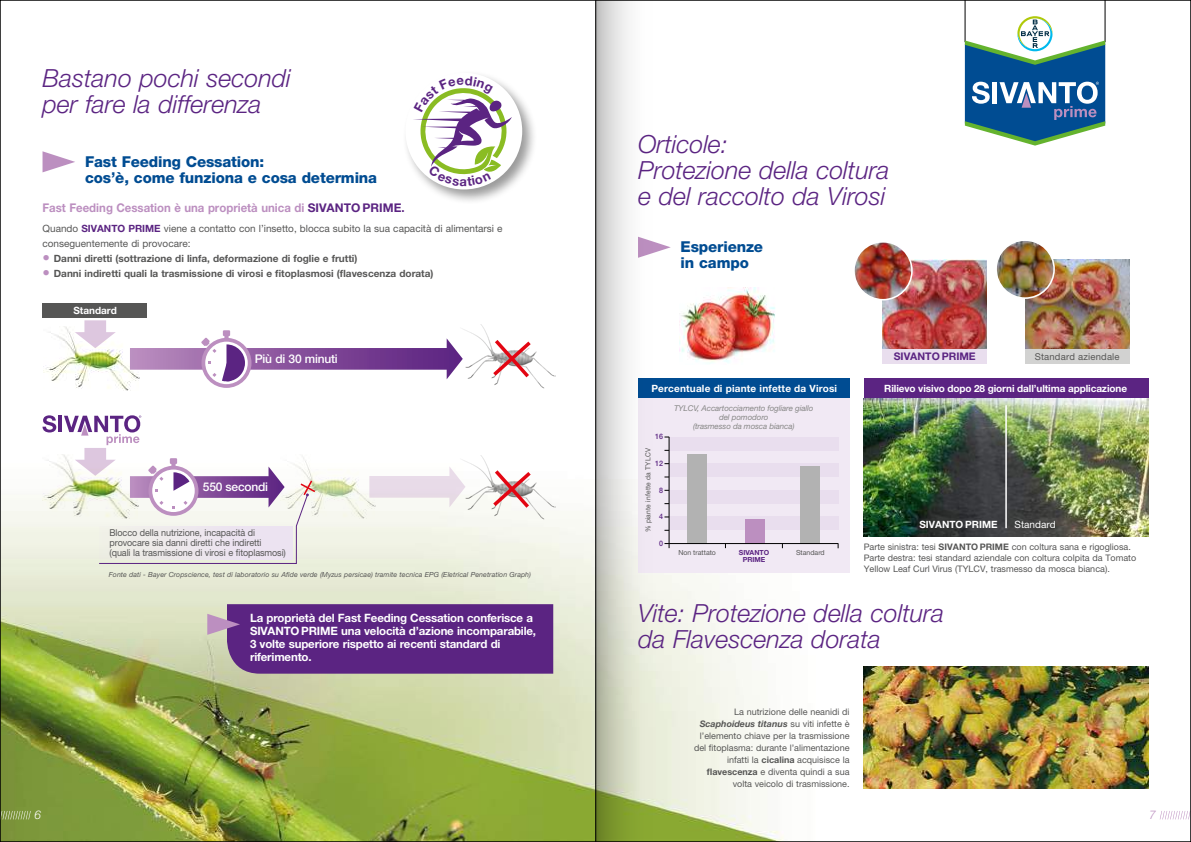
<style>
.page{position:relative;width:1191px;height:842px;background:#fff}
.page>*{position:absolute;margin:0;border:0;box-sizing:border-box;transform-origin:0 0}
.t1{font:italic 300 25px/26px "Helvetica Neue LT Std";color:#5b2482}
.t2{font:800 15px/16px "Helvetica Neue LT Std";letter-spacing:-.01em;color:#004c92}
.t3{font:700 12px "Helvetica Neue LT Std";color:#bc8fc0;scale:.95 1}
.t4{font:500 12px "Helvetica Neue LT Std";letter-spacing:-.02em;color:#fff}
.t5{font:italic 300 12px "Helvetica Neue LT Std";color:#fff}
.t6{font:italic 300 12px "Helvetica Neue LT Std";color:#bc8fc0}
.t7{font:700 11.5px/13px "Helvetica Neue LT Std";letter-spacing:-.015em;color:#fff}
.t8{font:700 10.5px "Helvetica Neue LT Std";color:#5b2482}
.t9{font:700 10px "Helvetica Neue LT Std";color:#565655}
.t10{font:10px/15px "Helvetica Neue LT Std";color:#565655}
.t11{font:700 10px "Helvetica Neue LT Std";color:#fff}
.t12{font:700 10px "Helvetica Neue LT Std";letter-spacing:.02em;color:#fff}
.t13{font:10px "Helvetica Neue LT Std";color:#fff}
.t14{font:9.5px/10px "Helvetica Neue LT Std";letter-spacing:-.01em;color:#565655;scale:.95 1}
.t15{font:9.4px "Helvetica Neue LT Std";letter-spacing:.02em;color:#565655}
.t16{font:9px/12px "Helvetica Neue LT Std";color:#565655}
.t17{font:italic 8px/9px "Helvetica Neue LT Std";letter-spacing:-.01em;color:#878786;text-align:center}
.t18{font:500 7.5px "Helvetica Neue LT Std";color:#5b2482;scale:.95 1}
.t19{font:italic 7px "Helvetica Neue LT Std";letter-spacing:.01em;color:#565655}
.t20{font:7px "Helvetica Neue LT Std";letter-spacing:.015em;color:#565655;scale:.95 1}
.t21{font:7px "Helvetica Neue LT Std";letter-spacing:.015em;color:#565655}
.t22{font:700 7px/7px "Helvetica Neue LT Std";color:#5b2482;text-align:center}
.s1{color:#5b2482}
.s2{font-weight:700;color:#5b2482}
.s3{font-weight:400;font-size:15px;color:#bc8fc0}
.s4{font-weight:700}
.s5{font-weight:700;font-style:italic}
</style>
<div class="page">
<img style="left:2px;top:2px;width:1187px;height:838px">
<svg style="left:964px;top:2px;width:141px;height:144px"></svg>
<svg style="left:43px;top:151px;width:32px;height:21px"></svg>
<svg style="left:652px;top:237px;width:19px;height:21px"></svg>
<div style="left:402px;top:70px;width:135px;height:135px;background:#000;opacity:.4"></div>
<div style="left:405px;top:73px;width:117px;height:116px;background:#fff;border-radius:50%"></div>
<img style="left:863px;top:666px;width:285px;height:123px">
<svg style="left:207px;top:604px;width:346px;height:70px;background:#633086"></svg>
<img style="left:863px;top:398px;width:285px;height:138px">
<div style="left:863px;top:378px;width:285px;height:20px;background:#5b2482"></div>
<hr style="left:1005px;top:405px;width:1px;height:123px;background:#fff">
<div style="left:638px;top:398px;width:211px;height:174px;background:#f1e9f4"></div>
<div style="left:669px;top:437px;width:169px;height:13px;background:#e9deee"></div>
<div style="left:669px;top:463px;width:169px;height:14px;background:#e9deee"></div>
<div style="left:669px;top:490px;width:169px;height:13px;background:#e9deee"></div>
<div style="left:669px;top:517px;width:169px;height:13px;background:#e9deee"></div>
<hr style="left:669px;top:437px;width:1px;height:111px;background:#000">
<div style="left:638px;top:378px;width:211px;height:20px;background:#004c92"></div>
<div style="left:687px;top:454px;width:20px;height:90px;background:#b2b2b2"></div>
<div style="left:744px;top:519px;width:20px;height:25px;background:#bc8fc0"></div>
<div style="left:800px;top:466px;width:20px;height:78px;background:#b2b2b2"></div>
<hr style="left:664px;top:543px;width:174px;height:1px;background:#000">
<img style="left:1025px;top:260px;width:104px;height:89px">
<div style="left:1025px;top:349px;width:104px;height:15px;background:#d2d2d1"></div>
<img style="left:996px;top:240px;width:58px;height:58px;border-radius:29px">
<div style="left:995px;top:239px;width:59px;height:60px;border:2px solid #fff;border-radius:50%"></div>
<img style="left:882px;top:260px;width:105px;height:89px">
<div style="left:882px;top:349px;width:105px;height:15px;background:#e9deee"></div>
<img style="left:854px;top:242px;width:58px;height:58px;border-radius:29px">
<div style="left:853px;top:241px;width:59px;height:59px;border:2px solid #fff;border-radius:50%"></div>
<img style="left:679px;top:288px;width:99px;height:76px">
<img style="left:460px;top:325px;width:95px;height:64px">
<svg style="left:489px;top:336px;width:45px;height:45px"></svg>
<img style="left:44px;top:326px;width:95px;height:64px">
<div style="left:43px;top:303px;width:104px;height:14px;background:#565655"></div>
<svg style="left:130px;top:330px;width:333px;height:58px"></svg>
<svg style="left:75px;top:320px;width:41px;height:28px"></svg>
<img style="left:460px;top:455px;width:95px;height:64px">
<svg style="left:489px;top:466px;width:45px;height:45px"></svg>
<img style="left:317px;top:454px;width:58px;height:64px">
<img style="left:43px;top:454px;width:21px;height:64px">
<svg style="left:42px;top:415px;width:14px;height:17px"></svg>
<hr style="left:58px;top:416px;width:4px;height:16px;background:#5b2482">
<svg style="left:369px;top:466px;width:96px;height:41px"></svg>
<svg style="left:64px;top:415px;width:253px;height:149px"></svg>
<svg style="left:1159px;top:811px;width:30px;height:8px"></svg>
<svg style="left:2px;top:811px;width:29px;height:8px"></svg>
<svg style="left:596px;top:2px;width:56px;height:838px"></svg>
<hr style="left:595px;top:0;width:1px;height:842px;background:#000">
<svg style="left:412px;top:76px;width:100px;height:110px"></svg>
<h1 class="t1" style="left:43px;top:65px;width:250px">Bastano pochi secondi per fare la differenza</h1>
<h2 class="t2" style="left:85px;top:153px;width:294px">Fast Feeding Cessation:<br>cos’è, come funziona e cosa determina</h2>
<h3 class="t3" style="left:43px;top:200px;width:383px">Fast Feeding Cessation è una proprietà unica di <span class="s1">SIVANTO PRIME.</span></h3>
<p class="t10" style="left:43px;top:220px;width:461px">Quando <span class="s2">SIVANTO PRIME</span> viene a contatto con l’insetto, blocca subito la sua capacità di alimentarsi e conseguentemente di provocare:</p>
<p class="t9" style="left:43px;top:252px;width:316px"><span class="s3">•</span> Danni diretti (sottrazione di linfa, deformazione di foglie e frutti)</p>
<p class="t9" style="left:43px;top:267px;width:392px"><span class="s3">•</span> Danni indiretti quali la trasmissione di virosi e fitoplasmosi (flavescenza dorata)</p>
<p class="t11" style="left:73px;top:304px;width:45px">Standard</p>
<h3 class="t4" style="left:255px;top:351px;width:84px">Più di 30 minuti</h3>
<h3 class="t4" style="left:203px;top:480px;width:67px">550 secondi</h3>
<p class="t14" style="left:109px;top:528px;width:187px">Blocco della nutrizione, incapacità di provocare sia danni diretti che indiretti<br>(quali la trasmissione di virosi e fitoplasmosi)</p>
<p class="t19" style="left:109px;top:570px;width:424px">Fonte dati - Bayer Cropscience, test di laboratorio su Afide verde (Myzus persicae) tramite tecnica EPG (Eletrical Penetration Graph)</p>
<p class="t7" style="left:250px;top:611px;width:287px">La proprietà del Fast Feeding Cessation conferisce a SIVANTO PRIME una velocità d’azione incomparabile, 3 volte superiore rispetto ai recenti standard di riferimento.</p>
<h1 class="t1" style="left:638px;top:131px;width:253px">Orticole:<br>Protezione della coltura e del raccolto da Virosi</h1>
<h2 class="t2" style="left:680px;top:238px;width:84px">Esperienze in campo</h2>
<p class="t12" style="left:651px;top:382px;width:187px">Percentuale di piante infette da Virosi</p>
<p class="t18" style="left:655px;top:432px;width:10px">16</p>
<p class="t18" style="left:655px;top:459px;width:10px">12</p>
<p class="t18" style="left:659px;top:485px;width:6px">8</p>
<p class="t18" style="left:659px;top:512px;width:6px">4</p>
<p class="t18" style="left:659px;top:539px;width:6px">0</p>
<p class="t20" style="left:644px;top:532px;width:90px;rotate:-90deg">% piante infette da TYLCV</p>
<p class="t17" style="left:674px;top:403px;width:141px">TYLCV, Accartocciamento fogliare giallo del pomodoro<br>(trasmesso da mosca bianca)</p>
<p class="t21" style="left:678px;top:549px;width:39px">Non trattato</p>
<p class="t22" style="left:739px;top:549px;width:32px">SIVANTO<br>PRIME</p>
<p class="t21" style="left:796px;top:549px;width:30px">Standard</p>
<p class="t8" style="left:893px;top:350px;width:83px">SIVANTO PRIME</p>
<p class="t15" style="left:1034px;top:351px;width:86px">Standard aziendale</p>
<p class="t11" style="left:884px;top:382px;width:244px">Rilievo visivo dopo 28 giorni dall’ultima applicazione</p>
<p class="t11" style="left:919px;top:518px;width:80px">SIVANTO PRIME</p>
<p class="t13" style="left:1014px;top:518px;width:43px">Standard</p>
<p class="t16" style="left:863px;top:541px;width:274px;line-height:11px">Parte sinistra: tesi <span class="s4">SIVANTO PRIME</span> con coltura sana e rigogliosa.<br>Parte destra: tesi standard aziendale con coltura colpita da Tomato<br>Yellow Leaf Curl Virus (TYLCV, trasmesso da mosca bianca).</p>
<h1 class="t1" style="left:638px;top:600px;width:307px">Vite: Protezione della coltura da Flavescenza dorata</h1>
<p class="t16" style="left:694px;top:706px;width:157px;text-align:right">La nutrizione delle neanidi di <span class="s5">Scaphoideus titanus</span> su viti infette è l’elemento chiave per la trasmissione del fitoplasma: durante l’alimentazione infatti la <span class="s4">cicalina</span> acquisisce la <span class="s4">flavescenza</span> e diventa quindi a sua volta veicolo di trasmissione.</p>
<h3 class="t5" style="left:35px;top:808px;width:8px">6</h3>
<h3 class="t6" style="left:1149px;top:808px;width:8px">7</h3>
</div>
